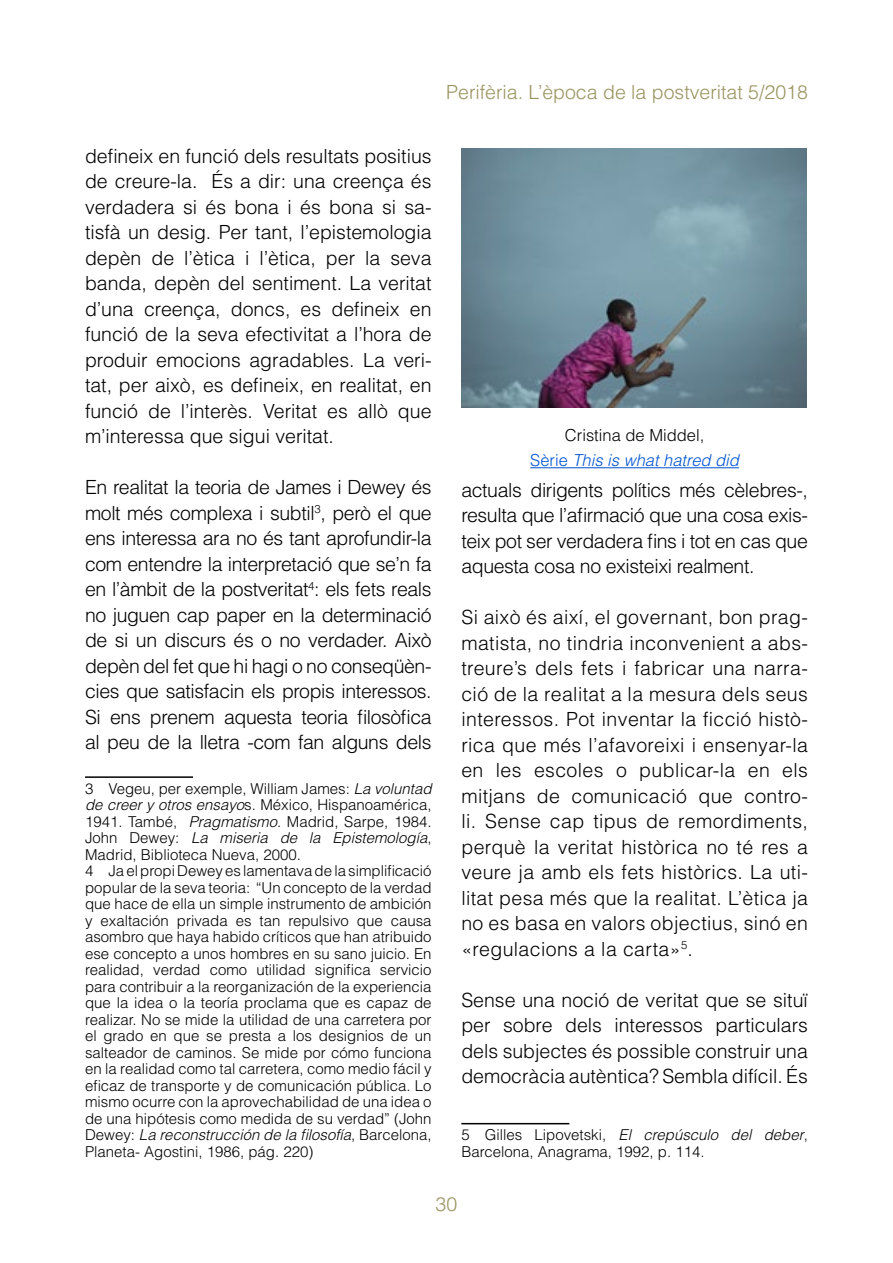
<style>
.page{position:relative;width:893px;height:1263px;background:#fff}
.page>*{position:absolute;margin:0;border:0;box-sizing:border-box;transform-origin:0 0}
.t1{font:300 19.5px/25.5px "Helvetica LT Std";color:#000;text-align:justify}
.t2{font:300 19.5px "Helvetica LT Std";color:#9a9460}
.t3{font:italic 300 16.5px/25.5px "Helvetica LT Std";color:#0054d1;text-align:center}
.t4{font:300 15px/16.5px "Helvetica LT Std";color:#000}
.s1{font-style:italic}
.s2{font-style:normal;color:#000}
.s3{font-style:normal}
</style>
<div class="page">
<hr style="left:85px;top:776px;width:108px;height:2px;background:#000">
<hr style="left:461px;top:1123px;width:108px;height:1px;background:#000">
<img style="left:461px;top:149px;width:346px;height:259px">
<hr style="left:530px;top:467px;width:209px;height:1px;background:#0054d1">
<p class="t2" style="left:446px;top:80px;width:363px">Perifèria. L’època de la postveritat 5/2018</p>
<p class="t1" style="left:85px;top:143px;width:348px">defineix en funció dels resultats positius de creure-la. És a dir: una creença és verdadera si és bona i és bona si sa&shy;tisfà un desig. Per tant, l’epistemologia depèn de l’ètica i l’ètica, per la seva banda, depèn del sentiment. La veritat d’una creença, doncs, es defineix en funció de la seva efectivitat a l’hora de produir emocions agradables. La veri&shy;tat, per això, es defineix, en realitat, en funció de l’interès. Veritat es allò que m’interessa que sigui veritat.</p>
<p class="t1" style="left:85px;top:474px;width:348px">En realitat la teoria de James i Dewey és molt més complexa i subtil<sup>3</sup>, però el que ens interessa ara no és tant aprofundir-la com entendre la interpretació que se’n fa en l’àmbit de la postveritat<sup>4</sup>: els fets reals no juguen cap paper en la determinació de si un discurs és o no verdader. Això depèn del fet que hi hagi o no conseqüèn&shy;cies que satisfacin els propis interessos.<br>Si ens prenem aquesta teoria filosòfica al peu de la lletra -com fan alguns dels</p>
<p class="t4" style="left:85px;top:780px;width:348px">3 Vegeu, per exemple, William James: <span class="s1">La voluntad de creer y otros ensayo</span>s. México, Hispanoamérica, 1941. També, <span class="s1">Pragmatismo</span>. Madrid, Sarpe, 1984.<br>John Dewey: <span class="s1">La miseria de la Epistemología</span>, Madrid, Biblioteca Nueva, 2000.<br>4 Ja el propi Dewey es lamentava de la simplificació popular de la seva teoria: “Un concepto de la verdad que hace de ella un simple instrumento de ambición y exaltación privada es tan repulsivo que causa asombro que haya habido críticos que han atribuido ese concepto a unos hombres en su sano juicio. En realidad, verdad como utilidad significa servicio para contribuir a la reorganización de la experiencia que la idea o la teoría proclama que es capaz de realizar. No se mide la utilidad de una carretera por el grado en que se presta a los designios de un salteador de caminos. Se mide por cómo funciona en la realidad como tal carretera, como medio fácil y eficaz de transporte y de comunicación pública. Lo mismo ocurre con la aprovechabilidad de una idea o de una hipótesis como medida de su verdad” (John Dewey: <span class="s1">La reconstrucción de la filosofía</span>, Barcelona, Planeta- Agostini, 1986, pág. 220)</p>
<p class="t3" style="left:530px;top:422px;width:210px"><span class="s2">Cristina de Middel,<br></span><span class="s3">Sèrie</span> This is what hatred did</p>
<p class="t1" style="left:461px;top:477px;width:348px">actuals dirigents polítics més cèlebres-, resulta que l’afirmació que una cosa exis&shy;teix pot ser verdadera fins i tot en cas que aquesta cosa no existeixi realment.</p>
<p class="t1" style="left:461px;top:604px;width:348px">Si això és així, el governant, bon prag&shy;matista, no tindria inconvenient a abs&shy;treure’s dels fets i fabricar una narra&shy;ció de la realitat a la mesura dels seus interessos. Pot inventar la ficció histò&shy;rica que més l’afavoreixi i ensenyar-la en les escoles o publicar-la en els mitjans de comunicació que contro&shy;li. Sense cap tipus de remordiments, perquè la veritat històrica no té res a veure ja amb els fets històrics. La uti&shy;litat pesa més que la realitat. L’ètica ja no es basa en valors objectius, sinó en «regulacions a la carta»<sup>5</sup>.</p>
<p class="t1" style="left:461px;top:987px;width:348px">Sense una noció de veritat que se situï per sobre dels interessos particulars dels subjectes és possible construir una democràcia autèntica? Sembla difícil. És</p>
<p class="t4" style="left:461px;top:1126px;width:348px">5 Gilles Lipovetski, <span class="s1">El crepúsculo del deber</span>,<br>Barcelona, Anagrama, 1992, p. 114.</p>
<p class="t2" style="left:436px;top:1192px;width:23px">30</p>
</div>
